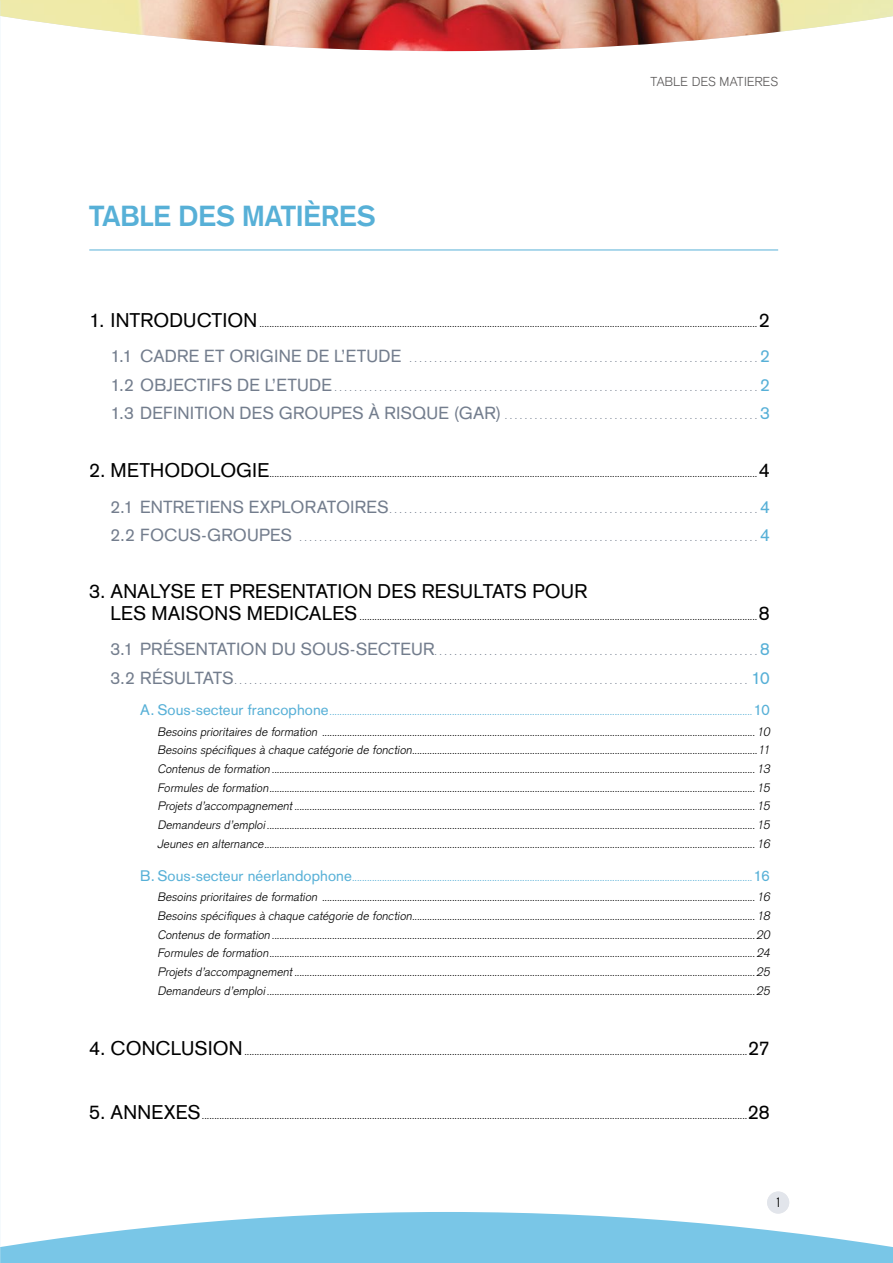
<style>
.page{position:relative;width:893px;height:1263px;background:#fff}
.page>*{position:absolute;margin:0;border:0;box-sizing:border-box;transform-origin:0 0}
.t1{font:700 28.5px "Basic Commercial LT";letter-spacing:-.005em;color:#57b0d7}
.TOC1{font:19.5px "Basic Commercial LT";letter-spacing:.005em;color:#000}
.TOC2{font:17.25px "Basic Commercial LT";color:#57b0d7}
.COV_txt{font:13.8px "Expressway Lt";color:#000}
.t2{font:300 12.75px "Basic Commercial LT";letter-spacing:.015em;color:#5c5a5a}
.TOC4{font:italic 9px "Basic Commercial LT";color:#000}
.TOC1-2{font:9px "Basic Commercial LT";color:#000}
.TOC2-2{font:9px "Basic Commercial LT";color:#737d8d}
.TOC3{font:9px "Basic Commercial LT";color:#57b0d7}
.s1{font-size:19.5px}
.s2{font-size:17.25px}
.s3{font-size:17.25px;color:#57b0d7}
.s4{font-size:15px}
.s5{font-weight:300;font-size:12px}
</style>
<div class="page">
<svg style="left:0;top:1212px;width:893px;height:51px;fill:#79c6e7"></svg>
<img style="left:0;top:0;width:893px;height:51px">
<div style="left:767px;top:1191px;width:22px;height:22px;background:#e2e5eb;border-radius:50%"></div>
<hr style="left:89px;top:250px;width:689px;height:1px;background:#57b0d7">
<p class="t1" style="left:89px;top:199px;width:288px">TABLE DES MATIÈRES</p>
<h3 class="t2" style="left:650px;top:74px;width:129px">TABLE DES MATIERES</h3>
<p class="TOC1-2" style="left:89px;top:318px;width:682px"><span class="s1">1. INTRODUCTION</span> ....................................................................................................................................................................................................... <span class="s1">2</span></p>
<p class="TOC2-2" style="left:111px;top:353px;width:300px"><span class="s2">1.1 CADRE ET ORIGINE DE L’ETUDE</span> .......................................................................</p>
<p class="TOC2" style="left:760px;top:346px;width:11px">2</p>
<p class="TOC2-2" style="left:111px;top:382px;width:225px"><span class="s2">1.2 OBJECTIFS DE L’ETUDE</span>......................................................................................</p>
<p class="TOC2" style="left:760px;top:374px;width:11px">2</p>
<p class="TOC2-2" style="left:111px;top:411px;width:396px"><span class="s2">1.3 DEFINITION DES GROUPES À RISQUE (GAR)</span>....................................................</p>
<p class="TOC2" style="left:760px;top:403px;width:11px">3</p>
<p class="TOC1-2" style="left:89px;top:469px;width:682px"><span class="s1">2. METHODOLOGIE</span>................................................................................................................................................................................................... <span class="s1">4</span></p>
<p class="TOC2-2" style="left:111px;top:504px;width:282px"><span class="s2">2.1 ENTRETIENS EXPLORATOIRES</span>...........................................................................</p>
<p class="TOC2" style="left:760px;top:496px;width:11px">4</p>
<p class="TOC2-2" style="left:111px;top:533px;width:190px"><span class="s2">2.2 FOCUS-GROUPES</span> .............................................................................................</p>
<p class="TOC2" style="left:760px;top:525px;width:11px">4</p>
<p class="TOC1" style="left:89px;top:579px;width:500px">3. ANALYSE ET PRESENTATION DES RESULTATS POUR</p>
<p class="TOC1-2" style="left:111px;top:612px;width:661px"><span class="s1">LES MAISONS MEDICALES</span> ............................................................................................................................................................... <span class="s1">8</span></p>
<p class="TOC2-2" style="left:111px;top:647px;width:661px"><span class="s2">3.1 PRÉSENTATION DU SOUS-SECTEUR</span>. . . . . . . . . . . . . . . . . . . . . . . . . . . . . . . . . . . . . . . . . . . . . . . . . . . . . . . . . . . . . . . . . <span class="s3">8</span></p>
<p class="TOC2-2" style="left:111px;top:676px;width:127px"><span class="s2">3.2 RÉSULTATS</span>........................................................................................................</p>
<p class="TOC2" style="left:751px;top:668px;width:20px">10</p>
<p class="TOC3" style="left:140px;top:706px;width:631px"><span class="s4">A. Sous-secteur francophone</span>.........................................................................................................................................................................<span class="s4">10</span></p>
<p class="TOC4" style="left:157px;top:727px;width:616px"><span class="s5">Besoins prioritaires de formation</span> ............................................................................................................................................................................. <span class="s5">10</span></p>
<p class="TOC4" style="left:157px;top:746px;width:616px"><span class="s5">Besoins spécifiques à chaque catégorie de fonction</span>..........................................................................................................................................<span class="s5">11</span></p>
<p class="TOC4" style="left:157px;top:765px;width:616px"><span class="s5">Contenus de formation</span> ................................................................................................................................................................................................. <span class="s5">13</span></p>
<p class="TOC4" style="left:157px;top:783px;width:616px"><span class="s5">Formules de formation</span>.................................................................................................................................................................................................. <span class="s5">15</span></p>
<p class="TOC4" style="left:157px;top:802px;width:616px"><span class="s5">Projets d’accompagnement</span> ........................................................................................................................................................................................ <span class="s5">15</span></p>
<p class="TOC4" style="left:157px;top:821px;width:616px"><span class="s5">Demandeurs d’emploi</span> ................................................................................................................................................................................................... <span class="s5">15</span></p>
<p class="TOC4" style="left:157px;top:839px;width:616px"><span class="s5">Jeunes en alternance</span>.................................................................................................................................................................................................... <span class="s5">16</span></p>
<p class="TOC3" style="left:140px;top:872px;width:631px"><span class="s4">B. Sous-secteur néerlandophone</span>................................................................................................................................................................<span class="s4">16</span></p>
<p class="TOC4" style="left:157px;top:893px;width:616px"><span class="s5">Besoins prioritaires de formation</span> ............................................................................................................................................................................. <span class="s5">16</span></p>
<p class="TOC4" style="left:157px;top:911px;width:616px"><span class="s5">Besoins spécifiques à chaque catégorie de fonction</span>......................................................................................................................................... <span class="s5">18</span></p>
<p class="TOC4" style="left:157px;top:930px;width:616px"><span class="s5">Contenus de formation</span> .................................................................................................................................................................................................<span class="s5">20</span></p>
<p class="TOC4" style="left:157px;top:949px;width:616px"><span class="s5">Formules de formation</span>.................................................................................................................................................................................................. <span class="s5">24</span></p>
<p class="TOC4" style="left:157px;top:967px;width:616px"><span class="s5">Projets d’accompagnement</span> ........................................................................................................................................................................................<span class="s5">25</span></p>
<p class="TOC4" style="left:157px;top:986px;width:616px"><span class="s5">Demandeurs d’emploi</span> ...................................................................................................................................................................................................<span class="s5">25</span></p>
<p class="TOC1-2" style="left:89px;top:1046px;width:682px"><span class="s1">4. CONCLUSION</span> .........................................................................................................................................................................................................<span class="s1">27</span></p>
<p class="TOC1-2" style="left:89px;top:1111px;width:682px"><span class="s1">5. ANNEXES</span>..........................................................................................................................................................................................................................<span class="s1">28</span></p>
<p class="COV_txt" style="left:777px;top:1194px;width:4px">1</p>
</div>
